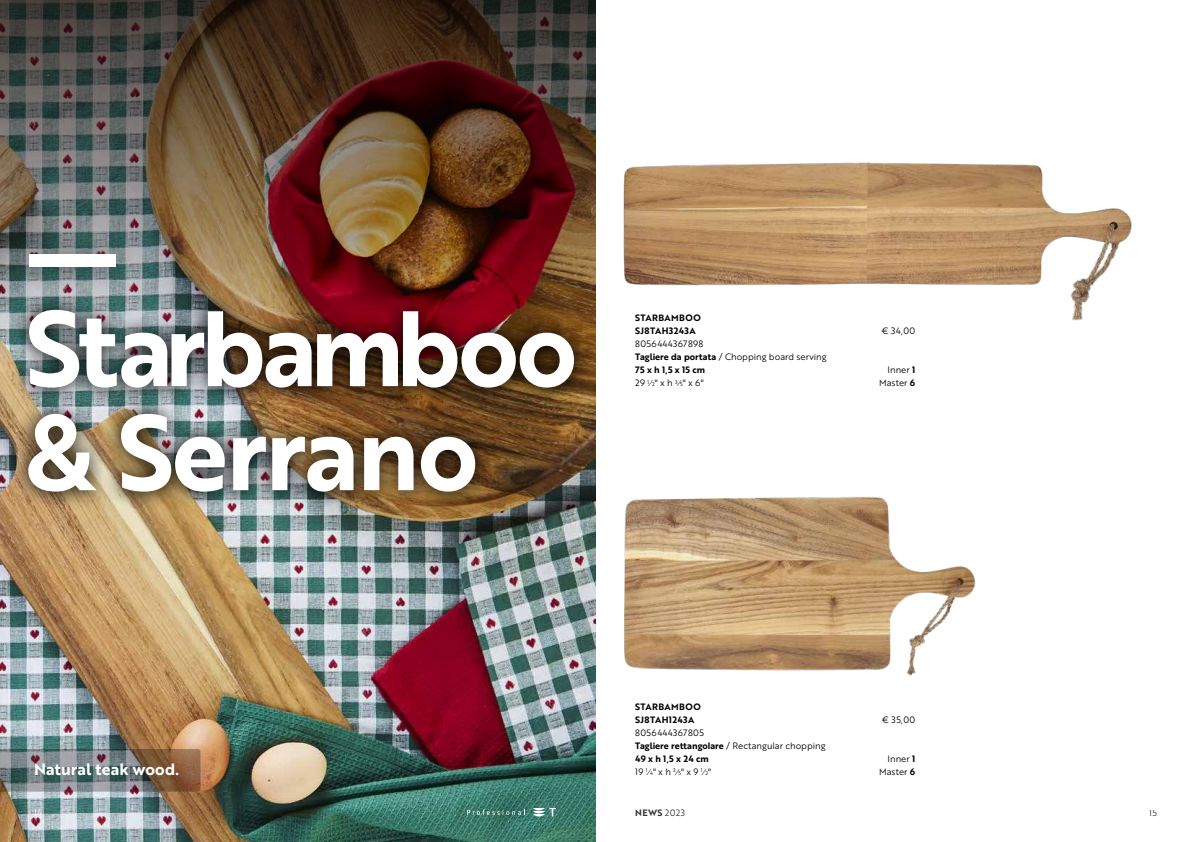
<style>
.page{position:relative;width:1191px;height:842px;background:#fff}
.page>*{position:absolute;margin:0;border:0;box-sizing:border-box;transform-origin:0 0}
.t1{font:104px/104px "Brother 1816 Bold";letter-spacing:-.025em;color:#fff}
.t2{font:16px "Brother 1816 Bold";color:#fff}
.t3{font:9px/13px "Brother 1816 Book";color:#000;text-align:right}
.t4{font:9px/13px "Brother 1816 Bold";letter-spacing:.04em;color:#000}
.t5{font:9px/13px "Brother 1816 Bold";color:#000}
.t6{font:9px "Brother 1816 Book";letter-spacing:.02em;color:#000}
.t7{font:9px "Brother 1816 Book";letter-spacing:.04em;color:#000}
.t8{font:9px "Brother 1816 Book";color:#fff}
.s1{font-family:"Brother 1816 Bold"}
.s2{font-size:8px}
.s3{font-size:5.2px}
.s4{font-family:"Brother 1816 Book"}
</style>
<div class="page">
<img style="left:0;top:386px;width:595px;height:456px">
<img style="left:623px;top:162px;width:509px;height:159px">
<img style="left:624px;top:496px;width:352px;height:180px">
<img style="left:0;top:0;width:595px;height:386px">
<div style="left:10px;top:291px;width:582px;height:219px;background:#000;opacity:.4"></div>
<div style="left:5px;top:228px;width:135px;height:64px;background:#000;opacity:.5"></div>
<div style="left:29px;top:254px;width:86px;height:12px;background:#fff"></div>
<svg style="left:0;top:749px;width:200px;height:43px;background:#75726c"></svg>
<svg style="left:533px;top:808px;width:23px;height:8px"></svg>
<svg style="left:467px;top:809px;width:58px;height:6px"></svg>
<h1 class="t1" style="left:26px;top:293px;width:553px">Starbamboo &amp; Serrano</h1>
<p class="t4" style="left:635px;top:311px;width:67px">STARBAMBOO<br>SJ8TAH3243A</p>
<p class="t3" style="left:635px;top:337px;width:193px;text-align:left">8056444367898<br><span class="s1">Tagliere da portata</span> / Chopping board serving</p>
<p class="t4" style="left:635px;top:363px;width:72px">75 x h 1,5 x 15 cm</p>
<p class="t6" style="left:635px;top:376px;width:70px">29 <sup>1</sup><span class="s2">∕</span><span class="s3">2</span>" x h <sup>3</sup><span class="s2">∕</span><span class="s3">5</span>" x 6"</p>
<p class="t6" style="left:881px;top:324px;width:35px">€ 34,00</p>
<p class="t3" style="left:879px;top:363px;width:38px">Inner <span class="s1">1<br></span>Master <span class="s1">6</span></p>
<p class="t4" style="left:635px;top:700px;width:67px">STARBAMBOO<br>SJ8TAH1243A</p>
<p class="t7" style="left:635px;top:726px;width:70px">8056444367805</p>
<p class="t5" style="left:635px;top:739px;width:192px">Tagliere rettangolare <span class="s4">/ Rectangular chopping<br></span>49 x h 1,5 x 24 cm</p>
<p class="t6" style="left:635px;top:765px;width:77px">1 9 <sup>1</sup><span class="s2">∕</span><span class="s3">4</span> " x h <sup>3</sup><span class="s2">∕</span><span class="s3">5</span> " x 9 <sup>1</sup><span class="s2">∕</span><span class="s3">2</span> "</p>
<p class="t6" style="left:882px;top:713px;width:35px">€ 35,00</p>
<p class="t3" style="left:879px;top:751px;width:38px">Inner <span class="s1">1<br></span>Master <span class="s1">6</span></p>
<h2 class="t2" style="left:34px;top:757px;width:147px">Natural teak wood.</h2>
<p class="t8" style="left:34px;top:807px;width:10px">14</p>
<p class="t4" style="left:635px;top:806px;width:51px">NEWS <span class="s4">2023</span></p>
<p class="t6" style="left:1149px;top:807px;width:9px">15</p>
</div>
